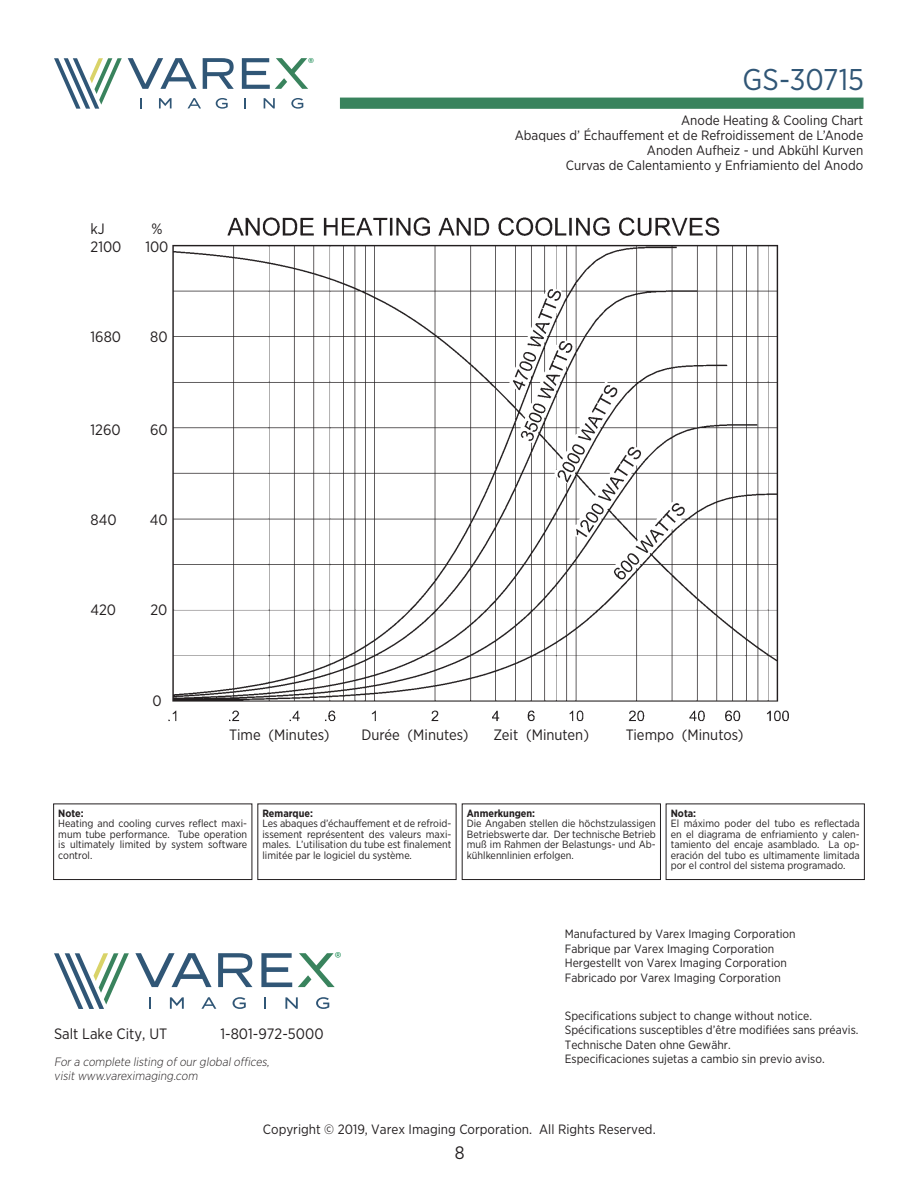
<style>
.page{position:relative;width:918px;height:1188px;background:#fff}
.page>*{position:absolute;margin:0;border:0;box-sizing:border-box;transform-origin:0 0}
.t1{font:30px "Gotham Narrow";color:#305676}
.t2{font:18px "Gotham Narrow";color:#231f20}
.t3{font:15px "Gotham Narrow";color:#231f20}
.t4{font:13.5px "Gotham Narrow";color:#231f20}
.t5{font:12.9px "Neutraface Text Book Alt";color:#0a8348}
.t6{font:12px/14.4px "Gotham Narrow";color:#231f20}
.t7{font:italic 300 12px/13.5px "Gotham Narrow";color:#231f20}
.t8{font:11.7px "Neutraface Text Book Alt";color:#0a8348}
.t9{font:10.5px/10.5px "Gotham Narrow";color:#231f20;text-align:justify}
.t10{font:700 10.5px "Gotham Narrow";color:#231f20}
</style>
<div class="page">
<div style="left:340px;top:98px;width:524px;height:11px;background:#39835d"></div>
<svg style="left:54px;top:58px;width:68px;height:51px"></svg>
<svg style="left:140px;top:98px;width:2px;height:10px"></svg>
<svg style="left:159px;top:98px;width:13px;height:10px"></svg>
<svg style="left:188px;top:98px;width:13px;height:10px"></svg>
<svg style="left:216px;top:98px;width:12px;height:11px"></svg>
<svg style="left:264px;top:98px;width:11px;height:10px"></svg>
<svg style="left:291px;top:98px;width:12px;height:11px"></svg>
<svg style="left:128px;top:58px;width:180px;height:31px"></svg>
<svg style="left:54px;top:953px;width:75px;height:56px"></svg>
<svg style="left:135px;top:953px;width:157px;height:34px"></svg>
<svg style="left:149px;top:997px;width:2px;height:12px"></svg>
<svg style="left:170px;top:997px;width:14px;height:12px"></svg>
<svg style="left:201px;top:997px;width:15px;height:12px"></svg>
<svg style="left:233px;top:997px;width:13px;height:12px"></svg>
<svg style="left:264px;top:997px;width:2px;height:12px"></svg>
<svg style="left:285px;top:997px;width:13px;height:12px"></svg>
<svg style="left:316px;top:997px;width:13px;height:12px"></svg>
<svg style="left:298px;top:953px;width:37px;height:34px"></svg>
<img style="left:168px;top:217px;width:621px;height:505px">
<div style="left:53px;top:804px;width:199px;height:76px;border:1px solid #231f20"></div>
<div style="left:257px;top:804px;width:199px;height:76px;border:1px solid #231f20"></div>
<div style="left:462px;top:804px;width:199px;height:76px;border:1px solid #231f20"></div>
<div style="left:666px;top:804px;width:199px;height:76px;border:1px solid #231f20"></div>
<div style="left:91px;top:222px;width:78px;height:496px;background:#fff"></div>
<p class="t3" style="left:91px;top:219px;width:16px">kJ</p>
<p class="t3" style="left:151px;top:219px;width:13px">%</p>
<p class="t3" style="left:91px;top:237px;width:32px">2100</p>
<p class="t3" style="left:145px;top:237px;width:25px">100</p>
<p class="t3" style="left:91px;top:327px;width:32px">1680</p>
<p class="t3" style="left:150px;top:327px;width:19px">80</p>
<p class="t3" style="left:91px;top:420px;width:32px">1260</p>
<p class="t3" style="left:150px;top:420px;width:19px">60</p>
<p class="t3" style="left:91px;top:510px;width:28px">840</p>
<p class="t3" style="left:150px;top:510px;width:19px">40</p>
<p class="t3" style="left:91px;top:600px;width:27px">420</p>
<p class="t3" style="left:150px;top:600px;width:19px">20</p>
<p class="t3" style="left:152px;top:692px;width:11px">0</p>
<p class="t8" style="left:308px;top:54px;width:7px">®</p>
<h1 class="t1" style="left:743px;top:61px;width:123px">GS-30715</h1>
<p class="t4" style="left:681px;top:112px;width:184px">Anode Heating &amp; Cooling Chart</p>
<p class="t4" style="left:515px;top:127px;width:350px">Abaques d’ Échauffement et de Refroidissement de L’Anode</p>
<p class="t4" style="left:647px;top:142px;width:218px">Anoden Aufheiz - und Abkühl Kurven</p>
<p class="t4" style="left:566px;top:157px;width:299px">Curvas de Calentamiento y Enfriamiento del Anodo</p>
<p class="t3" style="left:229px;top:726px;width:102px">Time (Minutes)</p>
<p class="t3" style="left:361px;top:726px;width:109px">Durée (Minutes)</p>
<p class="t3" style="left:494px;top:726px;width:97px">Zeit (Minuten)</p>
<p class="t3" style="left:626px;top:726px;width:119px">Tiempo (Minutos)</p>
<p class="t10" style="left:58px;top:807px;width:27px">Note:</p>
<p class="t9" style="left:58px;top:818px;width:190px">Heating and cooling curves reflect maxi&shy;mum tube performance. Tube operation is ultimately limited by system software control.</p>
<p class="t10" style="left:263px;top:807px;width:52px">Remarque:</p>
<p class="t9" style="left:263px;top:818px;width:190px">Les abaques d’échauffement et de refroid&shy;issement représentent des valeurs maxi&shy;males. L’utilisation du tube est finalement limitée par le logiciel du système.</p>
<p class="t10" style="left:467px;top:807px;width:70px">Anmerkungen:</p>
<p class="t9" style="left:467px;top:818px;width:190px">Die Angaben stellen die höchstzulassigen Betriebswerte dar. Der technische Betrieb muß im Rahmen der Belastungs- und Ab&shy;kühlkennlinien erfolgen.</p>
<p class="t10" style="left:671px;top:807px;width:27px">Nota:</p>
<p class="t9" style="left:671px;top:818px;width:190px">El máximo poder del tubo es reflectada en el diagrama de enfriamiento y calen&shy;tamiento del encaje asamblado. La op&shy;eración del tubo es ultimamente limitada por el control del sistema programado.</p>
<p class="t5" style="left:335px;top:949px;width:8px">®</p>
<h3 class="t3" style="left:54px;top:1024px;width:115px">Salt Lake City, UT</h3>
<h3 class="t3" style="left:220px;top:1024px;width:105px">1-801-972-5000</h3>
<p class="t7" style="left:54px;top:1055px;width:219px">Fora complete listing ofourglobaloffices, visitwww.vareximaging.com</p>
<p class="t6" style="left:565px;top:927px;width:232px">Manufactured by Varex Imaging Corporation Fabrique par Varex Imaging Corporation Hergestellt von Varex Imaging Corporation Fabricado por Varex Imaging Corporation</p>
<p class="t6" style="left:565px;top:1008px;width:295px">Specifications subject to change without notice.<br>Spécifications susceptibles d’être modifiées sans préavis.<br>Technische Daten ohne Gewähr.<br>Especificaciones sujetas a cambio sin previo aviso.</p>
<p class="t4" style="left:263px;top:1121px;width:394px">Copyright © 2019, Varex Imaging Corporation. All Rights Reserved.</p>
<h2 class="t2" style="left:455px;top:1142px;width:11px">8</h2>
</div>
